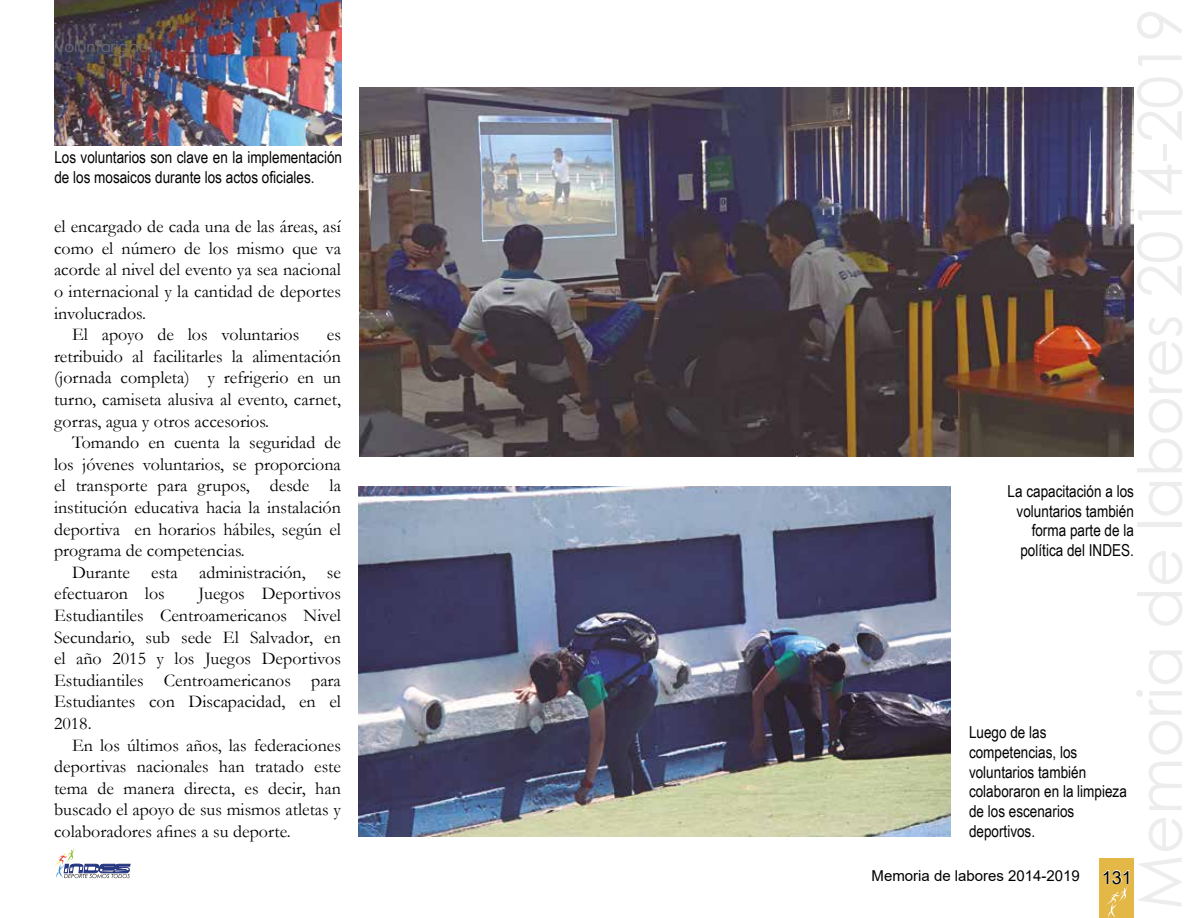
<style>
.page{position:relative;width:1188px;height:918px;background:#fff}
.page>*{position:absolute;margin:0;border:0;box-sizing:border-box;transform-origin:0 0}
.t1{font:18px/21.6px "Garamond";color:#000;text-align:justify}
.t2{font:16.5px/19.8px "Arial Narrow";color:#000}
.t3{font:15px "Arial";color:#000}
.t4{font:15px "Century Gothic";color:#706f6f}
.s1{font-size:18px}
</style>
<div class="page">
<img style="left:55px;top:0;width:287px;height:146px">
<img style="left:359px;top:87px;width:775px;height:370px">
<img style="left:359px;top:487px;width:592px;height:350px">
<div style="left:1100px;top:859px;width:34px;height:59px;background:#e3b847"></div>
<svg style="left:1103px;top:870px;width:26px;height:48px"></svg>
<svg style="left:54px;top:847px;width:76px;height:31px"></svg>
<p class="t4" style="left:54px;top:36px;width:96px">Voluntariado</p>
<p class="t2" style="left:54px;top:147px;width:289px">Los voluntarios son clave en la implementación de los mosaicos durante los actos oficiales.</p>
<p class="t1" style="left:54px;top:215px;width:288px">el encargado de cada una de las áreas, así</p>
<p class="t1" style="left:54px;top:237px;width:289px">como el número de los mismo que va</p>
<p class="t1" style="left:54px;top:258px;width:288px">acorde al nivel del evento ya sea nacional</p>
<p class="t1" style="left:54px;top:280px;width:289px">o internacional y la cantidad de deportes</p>
<p class="t1" style="left:54px;top:302px;width:94px">involucrados.</p>
<p class="t1" style="left:72px;top:323px;width:229px">El apoyo de los voluntarios</p>
<p class="t1" style="left:54px;top:323px;width:289px;text-indent:273px">es retribuido al facilitarles la alimentación (jornada completa) y refrigerio en un turno, camiseta alusiva al evento, carnet, gorras, agua y otros accesorios.</p>
<p class="t1" style="left:54px;top:431px;width:289px;text-indent:18px">Tomando en cuenta la seguridad de los jóvenes voluntarios, se proporciona el transporte para grupos, desde la institución educativa hacia la instalación deportiva en horarios hábiles, según el programa de competencias.</p>
<p class="t1" style="left:54px;top:561px;width:289px;text-indent:18px">Durante esta administración, se efectuaron los</p>
<p class="t1" style="left:54px;top:582px;width:289px;text-indent:145px">Juegos Deportivos Estudiantiles Centroamericanos Nivel Secundario, sub sede El Salvador, en el año 2015 y los Juegos Deportivos Estudiantiles Centroamericanos para Estudiantes con Discapacidad, en el 2018.</p>
<p class="t1" style="left:54px;top:734px;width:289px;text-indent:18px">En los últimos años, las federaciones deportivas nacionales han tratado este tema de manera directa, es decir, han buscado el apoyo de sus mismos atletas y colaboradores afines a su deporte.</p>
<p class="t2" style="left:1008px;top:480px;width:128px;text-align:right">La capacitación a los voluntarios también forma parte de la política del INDES.</p>
<p class="t2" style="left:969px;top:722px;width:159px">Luego de las competencias, los voluntarios también colaboraron en la limpieza de los escenarios deportivos.</p>
<p class="t3" style="left:872px;top:866px;width:262px">Memoria de labores 2014-2019 <span class="s1">131</span></p>
</div>
